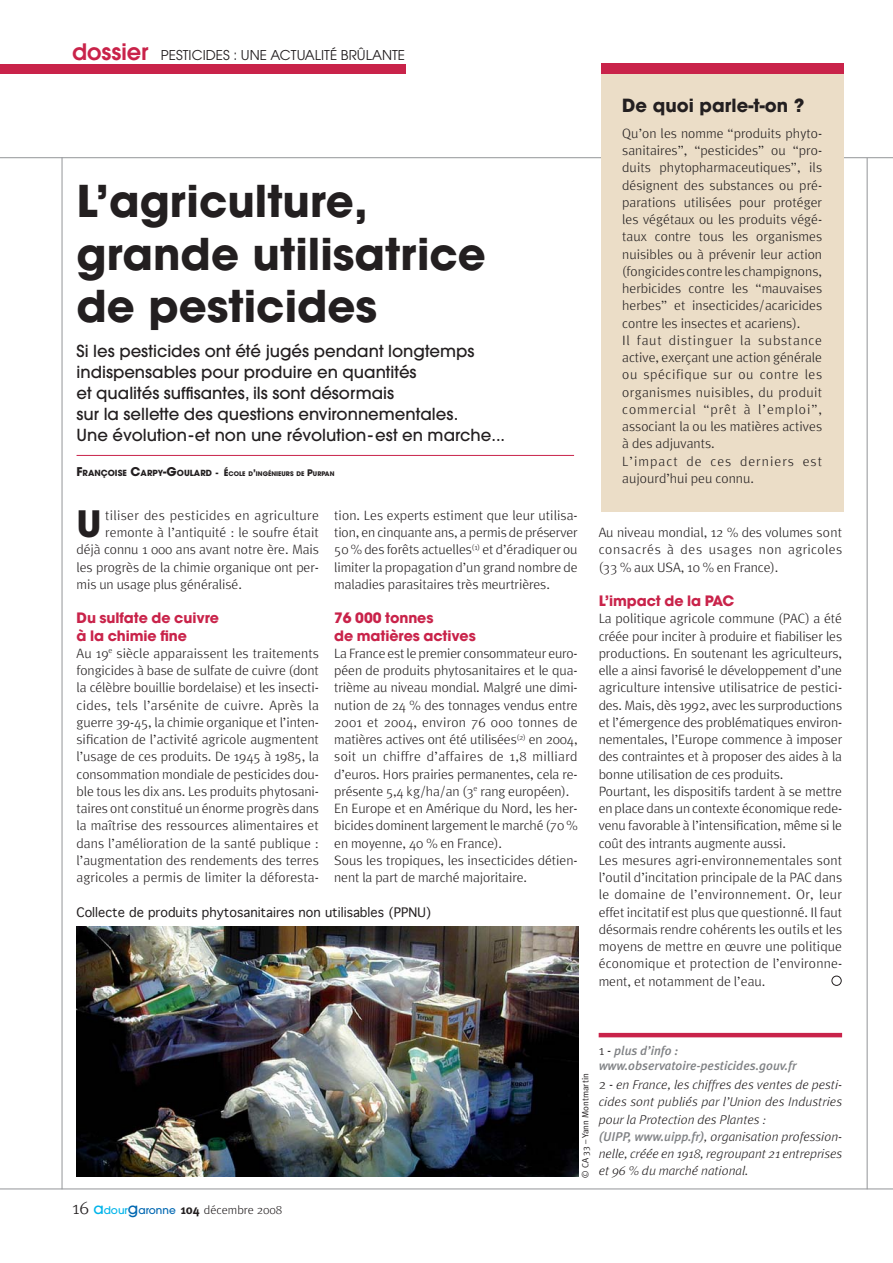
<style>
.page{position:relative;width:893px;height:1263px;background:#fff}
.page>*{position:absolute;margin:0;border:0;box-sizing:border-box;transform-origin:0 0}
.t1{font:700 43.5px/52.5px "Avant Garde";color:#231f20}
.t2{font:700 36px "Avant Garde";color:#231f20}
.t3{font:700 18px "Avant Garde";color:#231f20}
.t4{font:500 16.5px/21px "Avant Garde";color:#231f20}
.t5{font:700 14.25px/17.2px "Avant Garde";letter-spacing:-.005em;color:#c9234a}
.t6{font:300 13.5px/17.2px "Meta";color:#231f20;text-align:justify}
.t7{font:13.5px "Avant Garde";color:#231f20}
.t8{font:300 13.5px "Meta";letter-spacing:.02em;color:#231f20}
.t9{font:italic 300 12.75px/17.2px "Meta";color:#231f20}
.t10{font:italic 500 12.75px/15px "Meta Plus";color:#808285}
.t11{font:12.6px "Geneva";color:#231f20}
.t12{font:300 12px "Meta";color:#231f20}
.t13{font:9px "Meta Plus Normal";color:#231f20}
.t14{font:700 6.3px "Avant Garde";color:#231f20}
.s1{font-weight:600;font-size:22.5px;color:#c9234a}
.s2{font-size:12px}
.s3{font-size:8.4px}
.s4{font-size:9px}
.s5{font-size:18px}
.s6{font-family:"Avant Garde";font-weight:500;font-size:15px;color:#00b4ea}
.s7{font-family:"Avant Garde";font-weight:500;font-size:10.5px;color:#00b4ea}
.s8{font-family:"Avant Garde";font-weight:500;font-size:15px;color:#0067b1}
.s9{font-family:"Avant Garde";font-weight:500;font-size:10.5px;color:#0067b1}
.s10{font-family:"Meta Plus";font-weight:700;font-size:12.75px}
.s11{font-family:"Meta";font-weight:300;font-style:normal;font-size:13.5px;color:#231f20}
.s12{font-style:normal;font-size:13.5px}
.s13{font-family:"Meta Plus";font-weight:500;color:#808285}
</style>
<div class="page">
<hr style="left:62px;top:157px;width:1px;height:1032px;background:#939598">
<hr style="left:867px;top:158px;width:1px;height:1031px;background:#939598">
<hr style="left:0;top:157px;width:893px;height:1px;background:#939598">
<div style="left:0;top:64px;width:405px;height:10px;background:#c9234a"></div>
<hr style="left:0;top:1188px;width:893px;height:1px;background:#939598">
<div style="left:832px;top:976px;width:9px;height:9px;border:1px solid #231f20;border-radius:50%"></div>
<hr style="left:599px;top:1033px;width:243px;height:4px;background:#c9234a">
<hr style="left:77px;top:455px;width:497px;height:1px;background:#c9234a">
<div style="left:601px;top:64px;width:242px;height:448px;background:#ebddc7"></div>
<div style="left:601px;top:64px;width:242px;height:10px;background:#c9234a"></div>
<img style="left:77px;top:926px;width:502px;height:250px">
<p class="t7" style="left:72px;top:50px;width:334px"><span class="s1">dossier</span> PESTICIDES : UNE ACTUALITÉ BRÛLANTE</p>
<h1 class="t1" style="left:77px;top:179px;width:411px">L’agriculture, grande utilisatrice de pesticides</h1>
<p class="t4" style="left:77px;top:342px;width:430px">Si les pesticides ont été jugés pendant longtemps indispensables pour produire en quantités<br>et qualités suffisantes, ils sont désormais<br>sur la sellette des questions environnementales.<br>Une évolution-et non une révolution- est en marche...</p>
<p class="t14" style="left:77px;top:471px;width:259px"><span class="s2">F</span><span class="s3">RANÇOISE</span> <span class="s2">C</span><span class="s3">ARPY</span><span class="s2">-G</span><span class="s3">OULARD</span> <span class="s4">- É</span>COLE D<span class="s4">’</span>INGÉNIEURS DE <span class="s4">P</span>URPAN</p>
<h2 class="t2" style="left:77px;top:510px;width:27px">U</h2>
<p class="t8" style="left:105px;top:510px;width:215px">tiliser des pesticides en agriculture</p>
<p class="t6" style="left:105px;top:525px;width:215px">remonte à l’antiquité : le soufre était</p>
<p class="t6" style="left:77px;top:542px;width:244px">déjà connu 1 000 ans avant notre ère. Mais</p>
<p class="t6" style="left:77px;top:560px;width:244px">les progrès de la chimie organique ont per-</p>
<p class="t6" style="left:77px;top:577px;width:167px">mis un usage plus généralisé.</p>
<p class="t5" style="left:77px;top:611px;width:144px">Du sulfate de cuivre à la chimie fine</p>
<p class="t6" style="left:77px;top:646px;width:244px">Au 19<sup>e</sup> siècle apparaissent les traitements fongicides à base de sulfate de cuivre (dont la célèbre bouillie bordelaise) et les insecti&shy;cides, tels l’arsénite de cuivre. Après la guerre 39-45, la chimie organique et l’inten&shy;sification de l’activité agricole augmentent l’usage de ces produits. De 1945 à 1985, la consommation mondiale de pesticides dou&shy;ble tous les dix ans. Les produits phytosani&shy;taires ont constitué un énorme progrès dans la maîtrise des ressources alimentaires et dans l’amélioration de la santé publique : l’augmentation des rendements des terres agricoles a permis de limiter la déforesta-</p>
<p class="t6" style="left:334px;top:508px;width:245px">tion. Les experts estiment que leur utilisa&shy;tion, en cinquante ans, a permis de préserver 50 % des forêts actuelles<sup>(1)</sup> et d’éradiquer ou limiter la propagation d’un grand nombre de maladies parasitaires très meurtrières.</p>
<p class="t5" style="left:334px;top:611px;width:143px">76 000 tonnes<br>de matières actives</p>
<p class="t6" style="left:334px;top:646px;width:245px;text-align:left">La France est le premier consommateur euro&shy;péen de produits phytosanitaires et le qua&shy;trième au niveau mondial. Malgré une dimi&shy;nution de 24 % des tonnages vendus entre 2001 et 2004, environ 76 000 tonnes de matières actives ont été utilisées<sup>(2)</sup> en 2004, soit un chiffre d’affaires de 1,8 milliard d’euros. Hors prairies permanentes, cela re&shy;présente 5,4 kg/ha/an (3<sup>e</sup> rang européen).<br>En Europe et en Amérique du Nord, les her&shy;bicides dominent largement le marché (70 % en moyenne, 40 % en France).<br>Sous les tropiques, les insecticides détien&shy;nent la part de marché majoritaire.</p>
<p class="t11" style="left:77px;top:904px;width:356px">Collecte de produits phytosanitaires non utilisables (PPNU)</p>
<h3 class="t3" style="left:622px;top:99px;width:184px">De quoi parle-t-on ?</h3>
<p class="t6" style="left:622px;top:126px;width:201px;text-align:left">Qu’on les nomme “produits phyto&shy;sanitaires”, “pesticides” ou “pro&shy;duits phytopharmaceutiques”, ils désignent des substances ou pré&shy;parations utilisées pour protéger les végétaux ou les produits végé&shy;taux contre tous les organismes nuisibles ou à prévenir leur action (fongicides contre les champignons, herbicides contre les “mauvaises herbes” et insecticides/acaricides contre les insectes et acariens).<br>Il faut distinguer la substance active, exerçant une action générale ou spécifique sur ou contre les organismes nuisibles, du produit commercial “prêt à l’emploi”, associant la ou les matières actives à des adjuvants.<br>L’impact de ces derniers est aujourd’hui peu connu.</p>
<p class="t6" style="left:599px;top:525px;width:245px">Au niveau mondial, 12 % des volumes sont consacrés à des usages non agricoles (33 % aux USA, 10 % en France).</p>
<p class="t5" style="left:599px;top:593px;width:137px">L’impact de la PAC</p>
<p class="t6" style="left:599px;top:611px;width:245px;text-align:left">La politique agricole commune (PAC) a été créée pour inciter à produire et fiabiliser les productions. En soutenant les agriculteurs, elle a ainsi favorisé le développement d’une agriculture intensive utilisatrice de pestici&shy;des. Mais, dès 1992, avec les surproductions et l’émergence des problématiques environ&shy;nementales, l’Europe commence à imposer des contraintes et à proposer des aides à la bonne utilisation de ces produits.<br>Pourtant, les dispositifs tardent à se mettre en place dans un contexte économique rede&shy;venu favorable à l’intensification, même si le coût des intrants augmente aussi.<br>Les mesures agri-environnementales sont l’outil d’incitation principale de la PAC dans le domaine de l’environnement. Or, leur effet incitatif est plus que questionné. Il faut désormais rendre cohérents les outils et les moyens de mettre en œuvre une politique économique et protection de l’environne&shy;ment, et notamment de l’eau.</p>
<p class="t12" style="left:72px;top:1205px;width:212px"><span class="s5">16</span> <span class="s6">a</span><span class="s7">dour</span><span class="s8">g</span><span class="s9">aronne</span> <span class="s10">104</span> décembre 2008</p>
<p class="t13" style="left:582px;top:1177px;width:106px;rotate:-90deg">© CA 33 – Yann Montmartin</p>
<p class="t10" style="left:599px;top:1043px;width:199px"><span class="s11">1 -</span> plus d’info : www.observatoire-pesticides.gouv.fr</p>
<p class="t9" style="left:599px;top:1077px;width:245px"><span class="s12">2 -</span> en France, les chiffres des ventes de pesti&shy;cides sont publiés par l’Union des Industries pour la Protection des Plantes :<br><span class="s13">(UIPP, www.uipp.fr)</span>, organisation profession&shy;nelle, créée en 1918, regroupant 21 entreprises et 96 % du marché national.</p>
</div>
